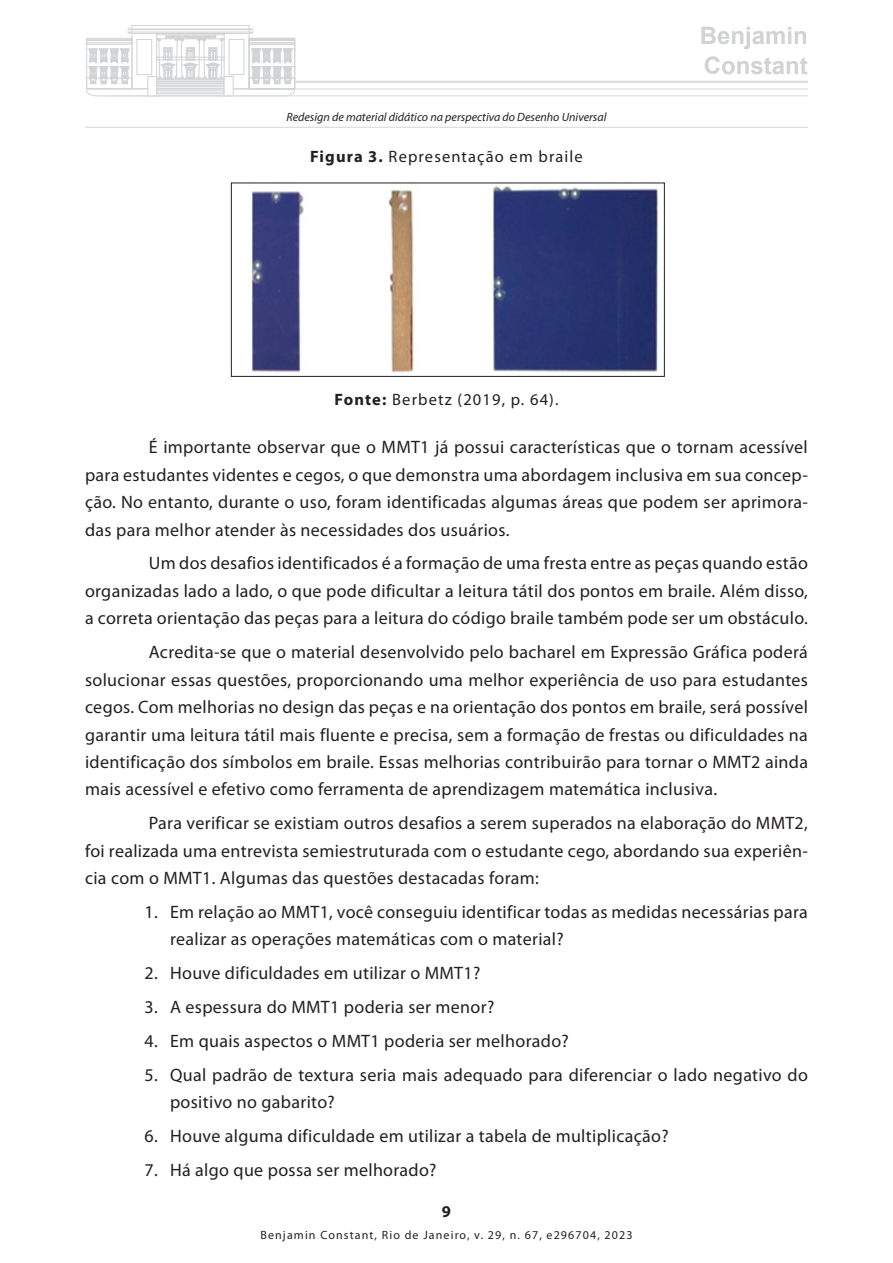
<style>
.page{position:relative;width:893px;height:1263px;background:#fff}
.page>*{position:absolute;margin:0;border:0;box-sizing:border-box;transform-origin:0 0}
.t1{font:700 24px/30px "Arial";color:#d1d2d4}
.Artigo_TEXTO{font:18px/27.5px "Myriad Pro";letter-spacing:.02em;color:#231f20;text-align:justify}
.Artigo_LISTA{font:18px/27.5px "Myriad Pro";letter-spacing:.02em;color:#231f20}
.Artigo_LEGENDA{font:16.5px "Myriad Pro";letter-spacing:.07em;color:#231f20}
.t2{font:700 16.5px "Myriad Pro";color:#231f20}
.t3{font:italic 12px "Myriad Pro";color:#231f20}
.t4{font:12px "Myriad Pro";letter-spacing:.095em;color:#231f20}
.s1{font-weight:700}
</style>
<div class="page">
<div style="left:132px;top:25px;width:117px;height:64px;border:1px solid #d2d3d5"></div>
<svg style="left:86px;top:28px;width:209px;height:69px"></svg>
<div style="left:224px;top:77px;width:9px;height:19px;background:#fefefe"></div>
<div style="left:224px;top:76px;width:9px;height:20px;border:1px solid #d2d3d5"></div>
<div style="left:148px;top:77px;width:9px;height:19px;background:#fefefe"></div>
<div style="left:148px;top:76px;width:9px;height:20px;border:1px solid #d2d3d5"></div>
<hr style="left:295px;top:81px;width:513px;height:2px;background:#dcdddf">
<hr style="left:294px;top:88px;width:514px;height:2px;background:#dcdddf">
<hr style="left:85px;top:127px;width:723px;height:1px;background:#dcdddf">
<hr style="left:109px;top:95px;width:699px;height:1px;background:#dcdddf">
<img style="left:252px;top:186px;width:406px;height:187px">
<div style="left:231px;top:183px;width:434px;height:194px;border:1px solid #231f20"></div>
<p class="t3" style="left:287px;top:110px;width:321px">Redesign de material didático na perspectiva do Desenho Universal</p>
<p class="Artigo_LEGENDA" style="left:310px;top:146px;width:274px"><span class="s1">Figura 3.</span> Representação em braile</p>
<h1 class="t1" style="left:700px;top:21px;width:110px">Benjamin<br>Constant</h1>
<p class="Artigo_LEGENDA" style="left:334px;top:389px;width:226px"><span class="s1">Fonte:</span> Berbetz (2019, p. 64).</p>
<p class="Artigo_TEXTO" style="left:85px;top:433px;width:724px;text-indent:64px">É importante observar que o MMT1 já possui características que o tornam acessível para estudantes videntes e cegos, o que demonstra uma abordagem inclusiva em sua concep&shy;ção. No entanto, durante o uso, foram identificadas algumas áreas que podem ser aprimora&shy;das para melhor atender às necessidades dos usuários.</p>
<p class="Artigo_TEXTO" style="left:85px;top:549px;width:724px;text-indent:64px">Um dos desafios identificados é a formação de uma fresta entre as peças quando estão organizadas lado a lado, o que pode dificultar a leitura tátil dos pontos em braile. Além disso, a correta orientação das peças para a leitura do código braile também pode ser um obstáculo.</p>
<p class="Artigo_TEXTO" style="left:85px;top:638px;width:724px;text-indent:64px">Acredita-se que o material desenvolvido pelo bacharel em Expressão Gráfica poderá solucionar essas questões, proporcionando uma melhor experiência de uso para estudantes cegos. Com melhorias no design das peças e na orientação dos pontos em braile, será possível garantir uma leitura tátil mais fluente e precisa, sem a formação de frestas ou dificuldades na identificação dos símbolos em braile. Essas melhorias contribuirão para tornar o MMT2 ainda mais acessível e efetivo como ferramenta de aprendizagem matemática inclusiva.</p>
<p class="Artigo_TEXTO" style="left:85px;top:809px;width:724px;text-indent:64px">Para verificar se existiam outros desafios a serem superados na elaboração do MMT2, foi realizada uma entrevista semiestruturada com o estudante cego, abordando sua experiên&shy;cia com o MMT1. Algumas das questões destacadas foram:</p>
<p class="Artigo_LISTA" style="left:170px;top:898px;width:639px;text-indent:-26px">1. Em relação ao MMT1, você conseguiu identificar todas as medidas necessárias para realizar as operações matemáticas com o material?</p>
<p class="Artigo_LISTA" style="left:145px;top:959px;width:337px">2. Houve dificuldades em utilizar o MMT1?</p>
<p class="Artigo_LISTA" style="left:145px;top:993px;width:351px">3. A espessura do MMT1 poderia ser menor?</p>
<p class="Artigo_LISTA" style="left:145px;top:1027px;width:426px">4. Em quais aspectos o MMT1 poderia ser melhorado?</p>
<p class="Artigo_LISTA" style="left:170px;top:1061px;width:639px;text-indent:-26px">5. Qual padrão de textura seria mais adequado para diferenciar o lado negativo do positivo no gabarito?</p>
<p class="Artigo_LISTA" style="left:145px;top:1122px;width:526px">6. Houve alguma dificuldade em utilizar a tabela de multiplicação?</p>
<p class="Artigo_LISTA" style="left:145px;top:1156px;width:294px">7. Há algo que possa ser melhorado?</p>
<p class="t2" style="left:442px;top:1200px;width:11px">9</p>
<p class="t4" style="left:260px;top:1228px;width:374px">Benjamin Constant, Rio de Janeiro, v. 29, n. 67, e296704, 2023</p>
</div>
